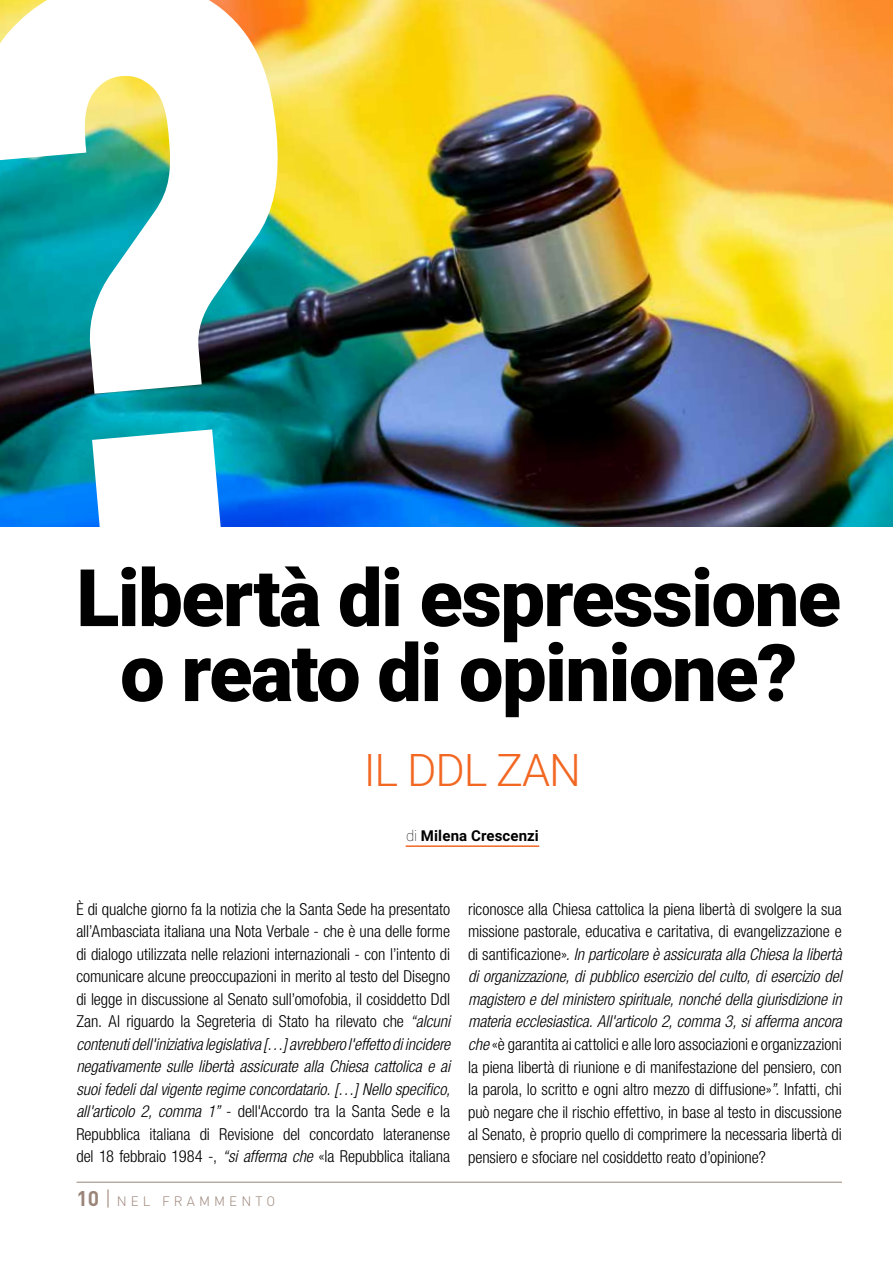
<style>
.page{position:relative;width:893px;height:1263px;background:#fff}
.page>*{position:absolute;margin:0;border:0;box-sizing:border-box;transform-origin:0 0}
.t1{font:900 79.5px/75px "Roboto";letter-spacing:-.02em;color:#000;text-align:center}
.t2{font:300 45px "Roboto";letter-spacing:-.025em;color:#f26722}
.t3{font:300 condensed 16.5px/22.5px "Helvetica Neue";letter-spacing:-.005em;color:#000;text-align:justify}
.t4{font:700 15px "Roboto";letter-spacing:.005em;color:#000}
.t5{font:300 13.5px "DIN";letter-spacing:.3em;color:#9b8579}
.s1{font-weight:100}
.s2{font-style:italic}
.s3{font-weight:700;font-size:21px}
.s4{font-size:21px}
</style>
<div class="page">
<hr style="left:77px;top:1182px;width:765px;height:1px;background:#9b8579">
<img style="left:281px;top:0;width:612px;height:526px">
<hr style="left:406px;top:845px;width:133px;height:2px;background:#f26722">
<svg style="left:0;top:0;width:281px;height:527px"></svg>
<h1 class="t1" style="left:76px;top:557px;width:766px">Libertà di espressione o reato di opinione?</h1>
<h2 class="t2" style="left:364px;top:738px;width:219px">IL DDL ZAN</h2>
<p class="t4" style="left:406px;top:825px;width:134px"><span class="s1">di</span> Milena Crescenzi</p>
<p class="t3" style="left:76px;top:898px;width:375px">È di qualche giorno fa la notizia che la Santa Sede ha presentato all’Ambasciata italiana una Nota Verbale - che è una delle forme di dialogo utilizzata nelle relazioni internazionali - con l’intento di comunicare alcune preoccupazioni in merito al testo del Disegno di legge in discussione al Senato sull’omofobia, il cosiddetto Ddl Zan. Al riguardo la Segreteria di Stato ha rilevato che <span class="s2">“alcuni contenuti dell'iniziativa legislativa […] avrebbero l'effetto di incidere negativamente sulle libertà assicurate alla Chiesa cattolica e ai suoi fedeli dal vigente regime concordatario. […] Nello specifico, all'articolo 2, comma 1”</span> - dell'Accordo tra la Santa Sede e la Repubblica italiana di Revisione del concordato lateranense del 18 febbraio 1984 -, <span class="s2">“si afferma che</span> «la Repubblica italiana</p>
<p class="t3" style="left:468px;top:898px;width:375px">riconosce alla Chiesa cattolica la piena libertà di svolgere la sua missione pastorale, educativa e caritativa, di evangelizzazione e di santificazione»<span class="s2">. In particolare è assicurata alla Chiesa la libertà di organizzazione, di pubblico esercizio del culto, di esercizio del magistero e del ministero spirituale, nonché della giurisdizione in materia ecclesiastica. All'articolo 2, comma 3, si afferma ancora che</span> «è garantita ai cattolici e alle loro associazioni e organizzazioni la piena libertà di riunione e di manifestazione del pensiero, con la parola, lo scritto e ogni altro mezzo di diffusione»<span class="s2">”</span>. Infatti, chi può negare che il rischio effettivo, in base al testo in discussione al Senato, è proprio quello di comprimere la necessaria libertà di pensiero e sfociare nel cosiddetto reato d’opinione?</p>
<p class="t5" style="left:77px;top:1193px;width:200px"><span class="s3">10</span> <span class="s4">|</span> NEL FRAMMENTO</p>
</div>
